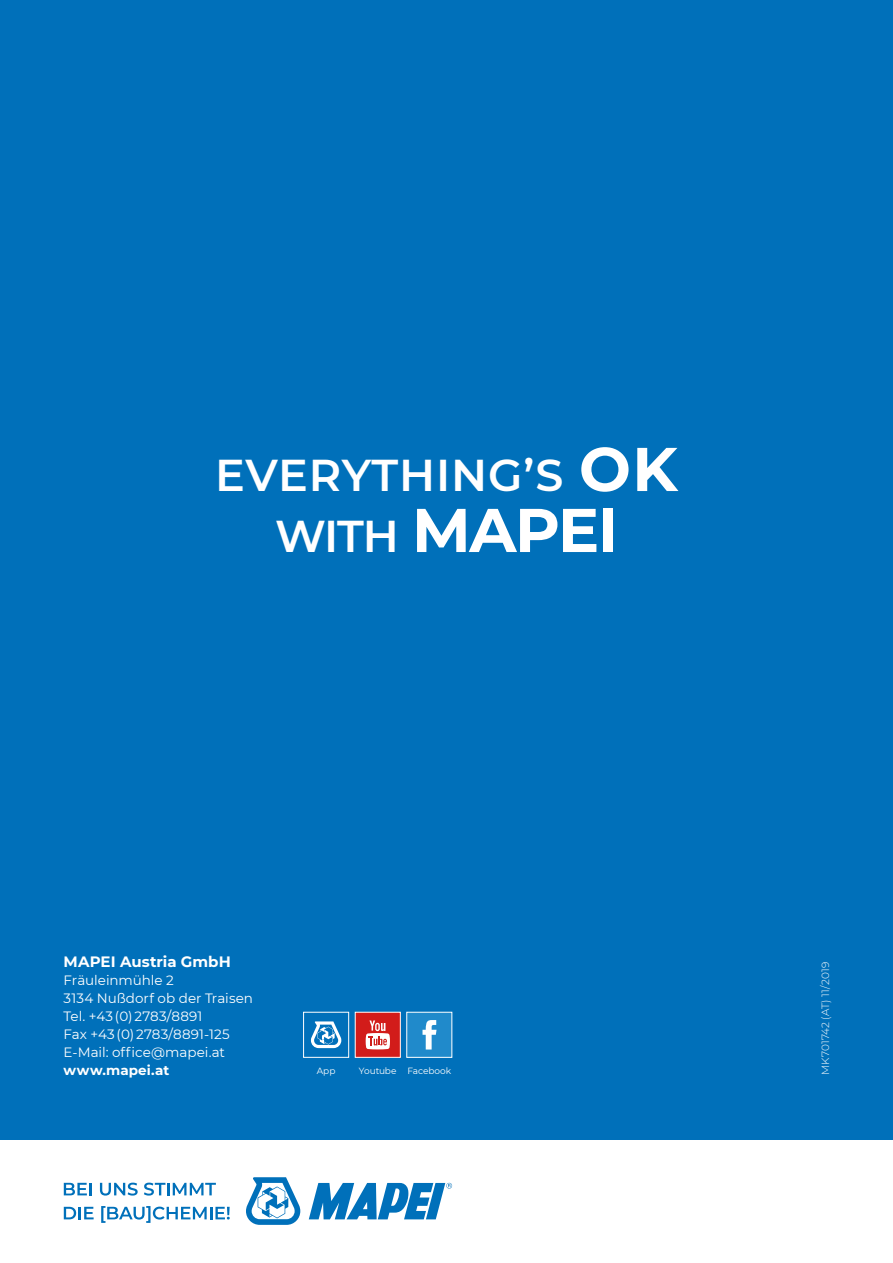
<style>
.page{position:relative;width:893px;height:1263px;background:#fff}
.page>*{position:absolute;margin:0;border:0;box-sizing:border-box;transform-origin:0 0}
.t1{font:700 61.65px "Montserrat";letter-spacing:-.025em;color:#fff}
.t2{font:600 44.55px "Montserrat";letter-spacing:.02em;color:#fff}
.t3{font:700 15px "Montserrat";letter-spacing:.005em;color:#fff}
.t4{font:13.5px/18px "Montserrat";color:#fff}
.t5{font:700 13.5px "Montserrat";letter-spacing:.005em;color:#fff}
.t6{font:300 10.5px "Montserrat";color:#fff}
.t7{font:9px "Montserrat";letter-spacing:-.005em;color:#fff}
.s1{font-weight:700;font-size:61.65px}
.s2{font-weight:600;font-size:44.55px}
</style>
<div class="page">
<div style="left:0;top:0;width:893px;height:1140px;background:#0070ba"></div>
<svg style="left:311px;top:1021px;width:30px;height:27px"></svg>
<div style="left:303px;top:1012px;width:46px;height:45px;border:1px solid #fff"></div>
<div style="left:355px;top:1012px;width:45px;height:45px;background:#d21c1a"></div>
<svg style="left:366px;top:1020px;width:24px;height:29px"></svg>
<div style="left:407px;top:1012px;width:45px;height:45px;background:#208acb"></div>
<svg style="left:422px;top:1020px;width:15px;height:29px"></svg>
<svg style="left:246px;top:1177px;width:54px;height:48px"></svg>
<svg style="left:309px;top:1183px;width:143px;height:36px"></svg>
<svg style="left:64px;top:1183px;width:28px;height:12px"></svg>
<svg style="left:100px;top:1182px;width:38px;height:13px"></svg>
<svg style="left:144px;top:1182px;width:72px;height:13px"></svg>
<svg style="left:64px;top:1207px;width:30px;height:12px"></svg>
<svg style="left:101px;top:1206px;width:129px;height:17px"></svg>
<h2 class="t2" style="left:215px;top:444px;width:464px">EVERYTHING’S <span class="s1">OK</span></h2>
<h1 class="t1" style="left:275px;top:486px;width:344px"><span class="s2">WITH</span> MAPEI</h1>
<p class="t3" style="left:64px;top:951px;width:169px">MAPEI Austria GmbH</p>
<p class="t4" style="left:64px;top:971px;width:191px">Fräuleinmühle 2<br>3134 Nußdorf ob der Traisen<br>Tel. +43 (0) 2783/8891<br>Fax +43 (0) 2783/8891-125<br>E-Mail: office@mapei.at</p>
<p class="t5" style="left:64px;top:1060px;width:107px">www.mapei.at</p>
<p class="t7" style="left:317px;top:1065px;width:20px">App</p>
<p class="t7" style="left:359px;top:1065px;width:94px">Youtube Facebook</p>
<p class="t6" style="left:818px;top:1075px;width:115px;rotate:-90deg">MK701742 (AT) 11/2019</p>
</div>
